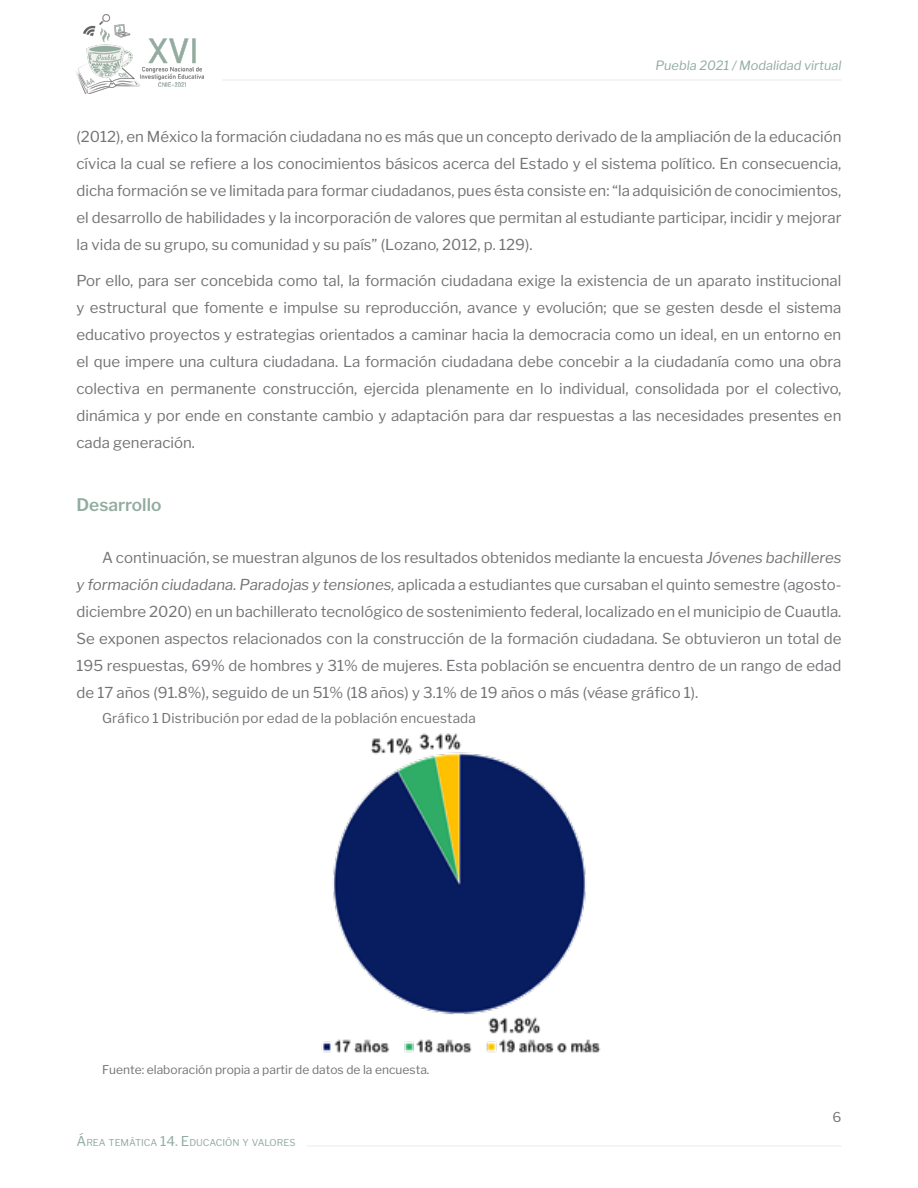
<style>
.page{position:relative;width:918px;height:1188px;background:#fff}
.page>*{position:absolute;margin:0;border:0;box-sizing:border-box;transform-origin:0 0}
.parrafo_general{font:600 17.25px "Libre Franklin";color:#92aca0}
.parrafo_general-2{font:15px/27px "Libre Franklin";color:#727376;text-align:justify}
.primer_parrafo{font:15px/27px "Libre Franklin";color:#727376;text-align:justify}
.PIES_DE_IMAGEN{font:13.5px "Libre Franklin";letter-spacing:.015em;color:#727376}
.t1{font:13.5px "Libre Franklin";color:#727376}
.t2{font:italic 12.75px "Libre Franklin";color:#92aca0}
.PIES_DE_IMAGEN-2{font:12px "Libre Franklin";color:#727376}
.t3{font:9.45px "Libre Franklin";color:#92aca0}
.s1{font-style:italic}
.s2{font-size:13.5px}
</style>
<div class="page">
<hr style="left:222px;top:79px;width:619px;height:2px;background:#f2f1ed">
<img style="left:77px;top:15px;width:126px;height:79px">
<hr style="left:307px;top:1145px;width:534px;height:2px;background:#f2f1ed">
<img style="left:321px;top:733px;width:280px;height:320px">
<p class="t2" style="left:655px;top:58px;width:187px">Puebla 2021 / Modalidad virtual</p>
<p class="parrafo_general-2" style="left:77px;top:123px;width:766px">(2012), en México la formación ciudadana no es más que un concepto derivado de la ampliación de la educación cívica la cual se refiere a los conocimientos básicos acerca del Estado y el sistema político. En consecuencia, dicha formación se ve limitada para formar ciudadanos, pues ésta consiste en: “la adquisición de conocimientos, el desarrollo de habilidades y la incorporación de valores que permitan al estudiante participar, incidir y mejorar la vida de su grupo, su comunidad y su país” (Lozano, 2012, p. 129).</p>
<p class="parrafo_general-2" style="left:77px;top:267px;width:766px">Por ello, para ser concebida como tal, la formación ciudadana exige la existencia de un aparato institucional y estructural que fomente e impulse su reproducción, avance y evolución; que se gesten desde el sistema educativo proyectos y estrategias orientados a caminar hacia la democracia como un ideal, en un entorno en el que impere una cultura ciudadana. La formación ciudadana debe concebir a la ciudadanía como una obra colectiva en permanente construcción, ejercida plenamente en lo individual, consolidada por el colectivo, dinámica y por ende en constante cambio y adaptación para dar respuestas a las necesidades presentes en cada generación.</p>
<p class="parrafo_general" style="left:77px;top:494px;width:86px">Desarrollo</p>
<p class="primer_parrafo" style="left:77px;top:544px;width:766px;text-indent:26px">A continuación, se muestran algunos de los resultados obtenidos mediante la encuesta <span class="s1">Jóvenes bachilleres y formación ciudadana. Paradojas y tensiones,</span> aplicada a estudiantes que cursaban el quinto semestre (agosto&shy;diciembre 2020) en un bachillerato tecnológico de sostenimiento federal, localizado en el municipio de Cuautla.<br>Se exponen aspectos relacionados con la construcción de la formación ciudadana. Se obtuvieron un total de 195 respuestas, 69% de hombres y 31% de mujeres. Esta población se encuentra dentro de un rango de edad de 17 años (91.8%), seguido de un 51% (18 años) y 3.1% de 19 años o más (véase gráfico 1).</p>
<p class="PIES_DE_IMAGEN" style="left:102px;top:710px;width:375px">Gráfico 1 Distribución por edad de la población encuestada</p>
<p class="PIES_DE_IMAGEN-2" style="left:102px;top:1062px;width:329px">Fuente: elaboración propia a partir de datos de la encuesta.</p>
<p class="t3" style="left:77px;top:1137px;width:220px"><span class="s2">Á</span>REA TEMÁTICA <span class="s2">14. E</span>DUCACIÓN Y VALORES</p>
<p class="t1" style="left:833px;top:1109px;width:10px">6</p>
</div>
